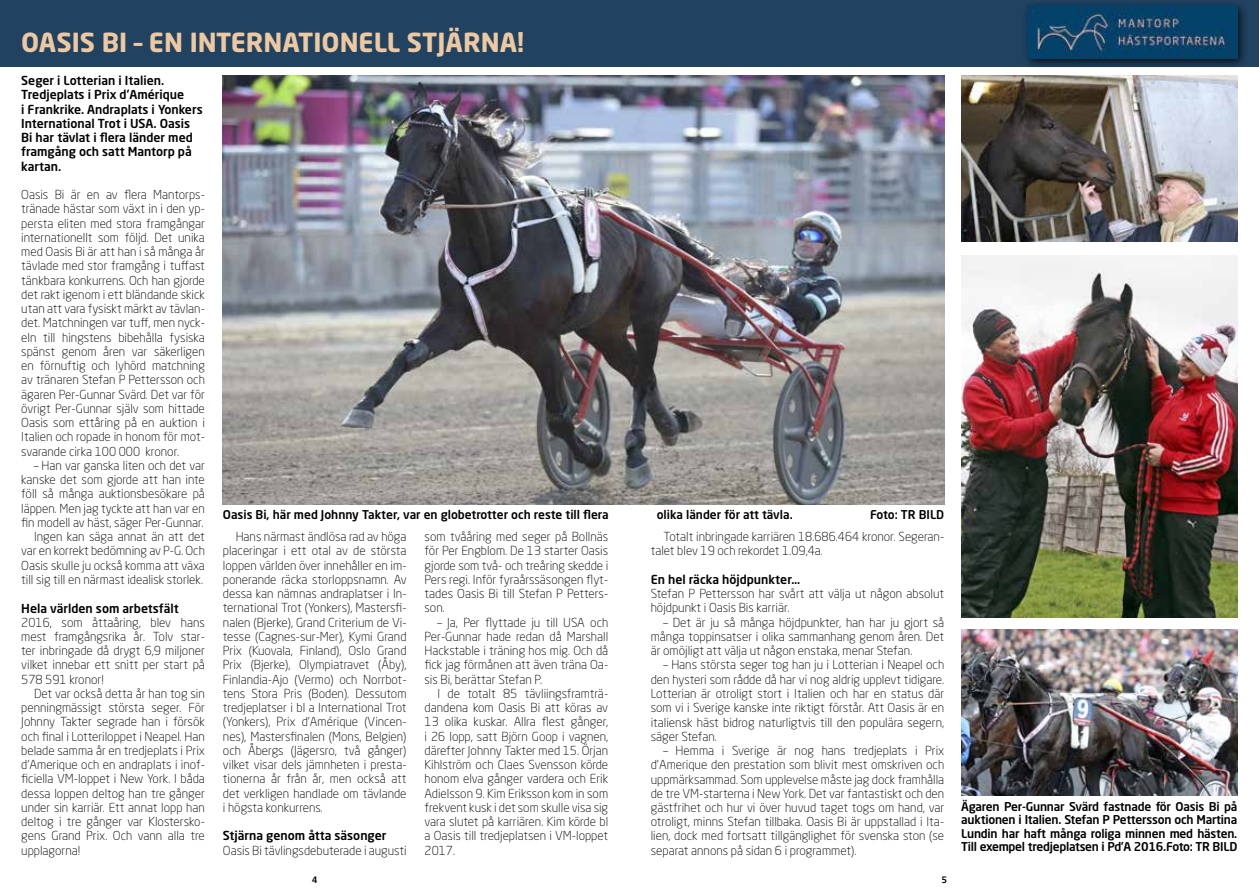
<style>
.page{position:relative;width:1259px;height:893px;background:#fff}
.page>*{position:absolute;margin:0;border:0;box-sizing:border-box;transform-origin:0 0}
.t1{font:700 25.95px "Neo Sans Pro";color:#edc8a1}
.t2{font:300 12.3px/14.2px "Neo Sans Pro";color:#000;text-align:justify}
.t3{font:500 12.3px/14.2px "Neo Sans Pro";color:#000}
.t4{font:500 12px/13.5px "Neo Sans Pro";letter-spacing:-.015em;color:#000;text-align:justify}
.t5{font:700 9px "ATG Text";color:#000}
</style>
<div class="page">
<div style="left:0;top:0;width:1259px;height:67px;background:#214260"></div>
<img style="left:223px;top:75px;width:721px;height:429px">
<img style="left:961px;top:75px;width:276px;height:166px">
<img style="left:961px;top:255px;width:276px;height:362px">
<img style="left:961px;top:629px;width:276px;height:166px">
<div style="left:1022px;top:0;width:226px;height:69px;background:#000;opacity:.75"></div>
<img style="left:1027px;top:6px;width:210px;height:52px">
<h1 class="t1" style="left:21px;top:26px;width:504px">OASIS BI – EN INTERNATIONELL STJÄRNA!</h1>
<p class="t3" style="left:21px;top:73px;width:183px">Seger i Lotterian i Italien.<br>Tredjeplats i Prix d’Amérique<br>i Frankrike. Andraplats i Yonkers<br>International Trot i USA. Oasis<br>Bi har tävlat i flera länder med framgång och satt Mantorp på kartan.</p>
<p class="t2" style="left:21px;top:187px;width:185px">Oasis Bi är en av flera Mantorps&shy;tränade hästar som växt in i den yp&shy;persta eliten med stora framgångar internationellt som följd. Det unika med Oasis Bi är att han i så många år tävlade med stor framgång i tuffast tänkbara konkurrens. Och han gjorde det rakt igenom i ett bländande skick utan att vara fysiskt märkt av tävlan&shy;det. Matchningen var tuff, men nyck&shy;eln till hingstens bibehålla fysiska spänst genom åren var säkerligen en förnuftig och lyhörd matchning av tränaren Stefan P Pettersson och ägaren Per-Gunnar Svärd. Det var för övrigt Per-Gunnar själv som hittade Oasis som ettåring på en auktion i Italien och ropade in honom för mot&shy;svarande cirka 100 000 kronor.</p>
<p class="t2" style="left:21px;top:458px;width:185px;text-align:right">– Han var ganska liten och det var kanske det som gjorde att han inte föll så många auktionsbesökare på läppen. Men jag tyckte att han var en fin modell av häst, säger Per-Gunnar.<br>Ingen kan säga annat än att det var en korrekt bedömning av P-G. Och Oasis skulle ju också komma att växa till sig till en närmast idealisk storlek.</p>
<p class="t3" style="left:21px;top:600px;width:159px">Hela världen som arbetsfält</p>
<p class="t2" style="left:21px;top:615px;width:185px">2016, som åttaåring, blev hans mest framgångsrika år. Tolv star&shy;ter inbringade då drygt 6,9 miljoner vilket innebar ett snitt per start på 578 591 kronor!</p>
<p class="t2" style="left:21px;top:686px;width:185px;text-indent:13px">Det var också detta år han tog sin penningmässigt största seger. För Johnny Takter segrade han i försök och final i Lotteriloppet i Neapel. Han belade samma år en tredjeplats i Prix d’Amerique och en andraplats i inof&shy;ficiella VM-loppet i New York. I båda dessa loppen deltog han tre gånger under sin karriär. Ett annat lopp han deltog i tre gånger var Klostersko&shy;gens Grand Prix. Och vann alla tre upplagorna!</p>
<p class="t4" style="left:223px;top:507px;width:387px">Oasis Bi, här med Johnny Takter, var en globetrotter och reste till flera</p>
<p class="t4" style="left:657px;top:507px;width:138px">olika länder för att tävla.</p>
<p class="t4" style="left:870px;top:507px;width:75px">Foto: TR BILD</p>
<p class="t2" style="left:424px;top:529px;width:185px">som tvååring med seger på Bollnäs för Per Engblom. De 13 starter Oasis gjorde som två- och treåring skedde i Pers regi. Inför fyraårssäsongen flyt&shy;tades Oasis Bi till Stefan P Petters&shy;son.</p>
<p class="t2" style="left:424px;top:615px;width:185px;text-indent:13px">– Ja, Per flyttade ju till USA och Per-Gunnar hade redan då Marshall Hackstable i träning hos mig. Och då fick jag förmånen att även träna Oa&shy;sis Bi, berättar Stefan P.</p>
<p class="t2" style="left:424px;top:686px;width:185px;text-indent:13px">I de totalt 85 tävliingsframträ&shy;dandena kom Oasis Bi att köras av 13 olika kuskar. Allra flest gånger, i 26 lopp, satt Björn Goop i vagnen, därefter Johnny Takter med 15. Örjan Kihlström och Claes Svensson körde honom elva gånger vardera och Erik Adielsson 9. Kim Eriksson kom in som frekvent kusk i det som skulle visa sig vara slutet på karriären. Kim körde bl a Oasis till tredjeplatsen i VM-loppet 2017.</p>
<p class="t2" style="left:223px;top:529px;width:185px;text-indent:13px">Hans närmast ändlösa rad av höga placeringar i ett otal av de största loppen världen över innehåller en im&shy;ponerande räcka storloppsnamn. Av dessa kan nämnas andraplatser i In&shy;ternational Trot (Yonkers), Mastersfi&shy;nalen (Bjerke), Grand Criterium de Vi&shy;tesse (Cagnes-sur-Mer), Kymi Grand Prix (Kuovala, Finland), Oslo Grand Prix (Bjerke), Olympiatravet (Åby), Finlandia-Ajo (Vermo) och Norrbot&shy;tens Stora Pris (Boden). Dessutom tredjeplatser i bl a International Trot (Yonkers), Prix d’Amérique (Vincen&shy;nes), Mastersfinalen (Mons, Belgien) och Åbergs (Jägersro, två gånger) vilket visar dels jämnheten i presta&shy;tionerna år från år, men också att det verkligen handlade om tävlande i högsta konkurrens.</p>
<p class="t3" style="left:223px;top:828px;width:165px">Stjärna genom åtta säsonger</p>
<p class="t2" style="left:223px;top:843px;width:185px">Oasis Bi tävlingsdebuterade i augusti</p>
<p class="t2" style="left:651px;top:529px;width:295px;text-indent:13px">Totalt inbringade karriären 18.686.464 kronor. Segeran&shy;talet blev 19 och rekordet 1.09,4a.</p>
<p class="t3" style="left:651px;top:572px;width:151px">En hel räcka höjdpunkter…</p>
<p class="t2" style="left:651px;top:586px;width:295px">Stefan P Pettersson har svårt att välja ut någon absolut höjdpunkt i Oasis Bis karriär.</p>
<p class="t2" style="left:651px;top:615px;width:295px;text-indent:13px">– Det är ju så många höjdpunkter, han har ju gjort så många toppinsatser i olika sammanhang genom åren. Det är omöjligt att välja ut någon enstaka, menar Stefan.</p>
<p class="t2" style="left:651px;top:658px;width:295px;text-indent:13px">– Hans största seger tog han ju i Lotterian i Neapel och den hysteri som rådde då har vi nog aldrig upplevt tidigare.<br>Lotterian är otroligt stort i Italien och har en status där som vi i Sverige kanske inte riktigt förstår. Att Oasis är en italiensk häst bidrog naturligtvis till den populära segern, säger Stefan.</p>
<p class="t2" style="left:651px;top:743px;width:295px;text-indent:13px">– Hemma i Sverige är nog hans tredjeplats i Prix d’Amerique den prestation som blivit mest omskriven och uppmärksammad. Som upplevelse måste jag dock framhålla de tre VM-starterna i New York. Det var fantastiskt och den gästfrihet och hur vi över huvud taget togs om hand, var otroligt, minns Stefan tillbaka. Oasis Bi är uppstallad i Ita&shy;lien, dock med fortsatt tillgänglighet för svenska ston (se separat annons på sidan 6 i programmet).</p>
<p class="t5" style="left:312px;top:874px;width:7px">4</p>
<p class="t5" style="left:941px;top:874px;width:7px">5</p>
<p class="t4" style="left:961px;top:799px;width:278px">Ägaren Per-Gunnar Svärd fastnade för Oasis Bi på auktionen i Italien. Stefan P Pettersson och Martina Lundin har haft många roliga minnen med hästen.<br>Till exempel tredjeplatsen i Pd’A 2016.Foto: TR BILD</p>
</div>
